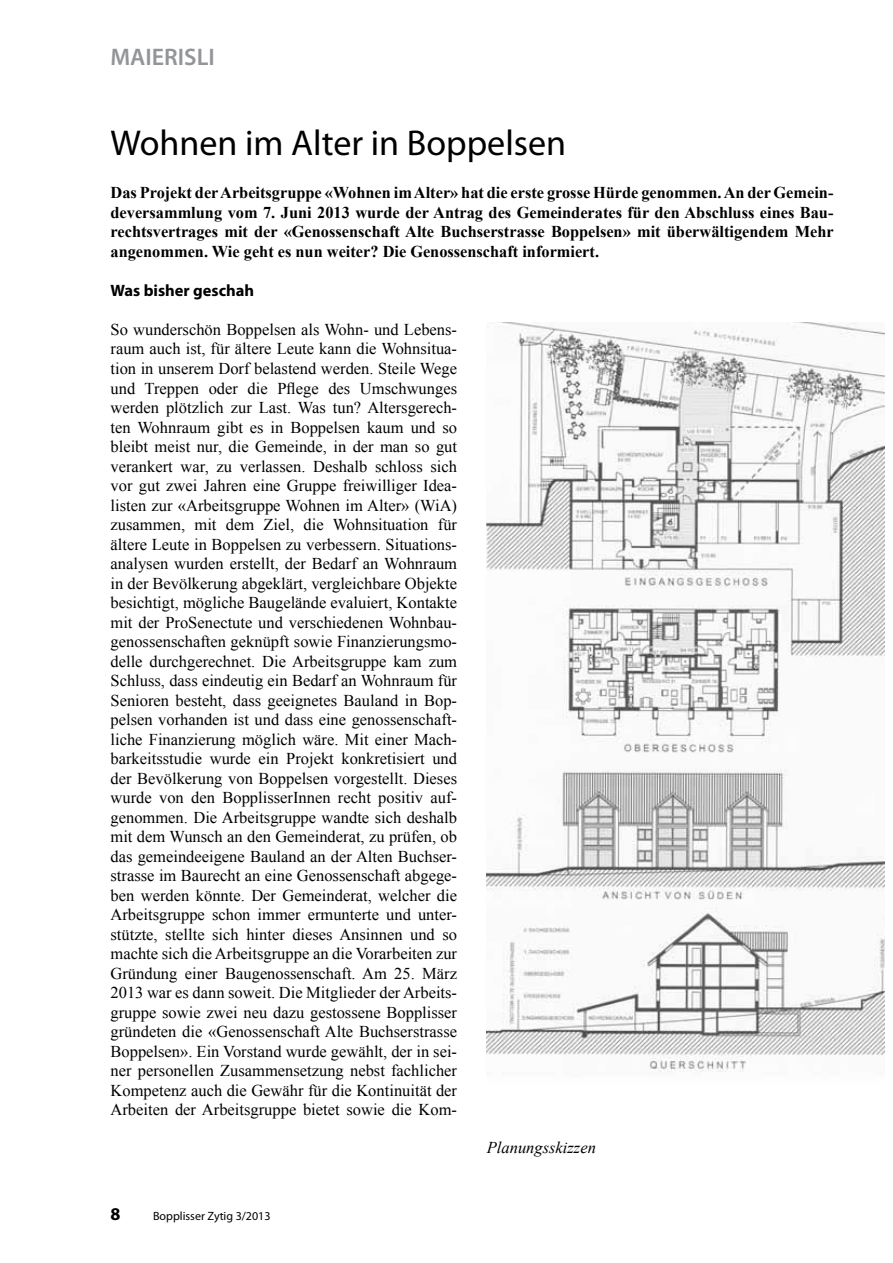
<style>
.page{position:relative;width:893px;height:1263px;background:#fff}
.page>*{position:absolute;margin:0;border:0;box-sizing:border-box;transform-origin:0 0}
.t1{font:36px "Myriad Pro";color:#000}
.t2{font:600 24px "Myriad Pro";color:#939598}
.t3{font:700 18px "Myriad Pro";color:#000}
.t4{font:16.5px/19.5px "Times New Roman";color:#000;text-align:justify}
.t5{font:700 16.5px/19.5px "Times New Roman";color:#000;text-align:justify}
.t6{font:700 16.5px "Myriad Pro";color:#000}
.t7{font:italic 16.5px "Times New Roman";color:#000}
.t8{font:12px "Myriad Pro";color:#000}
</style>
<div class="page">
<img style="left:487px;top:323px;width:397px;height:749px">
<h2 class="t2" style="left:111px;top:41px;width:106px">MAIERISLI</h2>
<h1 class="t1" style="left:111px;top:120px;width:457px">Wohnen im Alter in Boppelsen</h1>
<p class="t5" style="left:111px;top:182px;width:725px">Das Projekt der Arbeitsgruppe «Wohnen im Alter» hat die erste grosse Hürde genommen. An der Gemein&shy;deversammlung vom 7. Juni 2013 wurde der Antrag des Gemeinderates für den Abschluss eines Bau&shy;rechtsvertrages mit der «Genossenschaft Alte Buchserstrasse Boppelsen» mit überwältigendem Mehr angenommen. Wie geht es nun weiter? Die Genossenschaft informiert.</p>
<p class="t6" style="left:111px;top:280px;width:145px">Was bisher geschah</p>
<p class="t4" style="left:111px;top:319px;width:348px">So wunderschön Boppelsen als Wohn- und Lebens&shy;raum auch ist, für ältere Leute kann die Wohnsitua&shy;tion in unserem Dorf belastend werden. Steile Wege und Treppen oder die Pflege des Umschwunges werden plötzlich zur Last. Was tun? Altersgerech&shy;ten Wohnraum gibt es in Boppelsen kaum und so bleibt meist nur, die Gemeinde, in der man so gut verankert war, zu verlassen. Deshalb schloss sich vor gut zwei Jahren eine Gruppe freiwilliger Idea&shy;listen zur «Arbeitsgruppe Wohnen im Alter» (WiA) zusammen, mit dem Ziel, die Wohnsituation für ältere Leute in Boppelsen zu verbessern. Situations&shy;analysen wurden erstellt, der Bedarf an Wohnraum in der Bevölkerung abgeklärt, vergleichbare Objekte besichtigt, mögliche Baugelände evaluiert, Kontakte mit der ProSenectute und verschiedenen Wohnbau&shy;genossenschaften geknüpft sowie Finanzierungsmo&shy;delle durchgerechnet. Die Arbeitsgruppe kam zum Schluss, dass eindeutig ein Bedarf an Wohnraum für Senioren besteht, dass geeignetes Bauland in Bop&shy;pelsen vorhanden ist und dass eine genossenschaft&shy;liche Finanzierung möglich wäre. Mit einer Mach&shy;barkeitsstudie wurde ein Projekt konkretisiert und der Bevölkerung von Boppelsen vorgestellt. Dieses wurde von den BopplisserInnen recht positiv auf&shy;genommen. Die Arbeitsgruppe wandte sich deshalb mit dem Wunsch an den Gemeinderat, zu prüfen, ob das gemeindeeigene Bauland an der Alten Buchser&shy;strasse im Baurecht an eine Genossenschaft abgege&shy;ben werden könnte. Der Gemeinderat, welcher die Arbeitsgruppe schon immer ermunterte und unter&shy;stützte, stellte sich hinter dieses Ansinnen und so machte sich die Arbeitsgruppe an die Vorarbeiten zur Gründung einer Baugenossenschaft. Am 25. März 2013 war es dann soweit. Die Mitglieder der Arbeits&shy;gruppe sowie zwei neu dazu gestossene Bopplisser gründeten die «Genossenschaft Alte Buchserstrasse Boppelsen». Ein Vorstand wurde gewählt, der in sei&shy;ner personellen Zusammensetzung nebst fachlicher Kompetenz auch die Gewähr für die Kontinuität der Arbeiten der Arbeitsgruppe bietet sowie die Kom-</p>
<p class="t3" style="left:111px;top:1203px;width:11px">8</p>
<p class="t8" style="left:153px;top:1209px;width:119px">Bopplisser Zytig 3/2013</p>
<p class="t7" style="left:487px;top:1136px;width:111px">Planungsskizzen</p>
</div>
